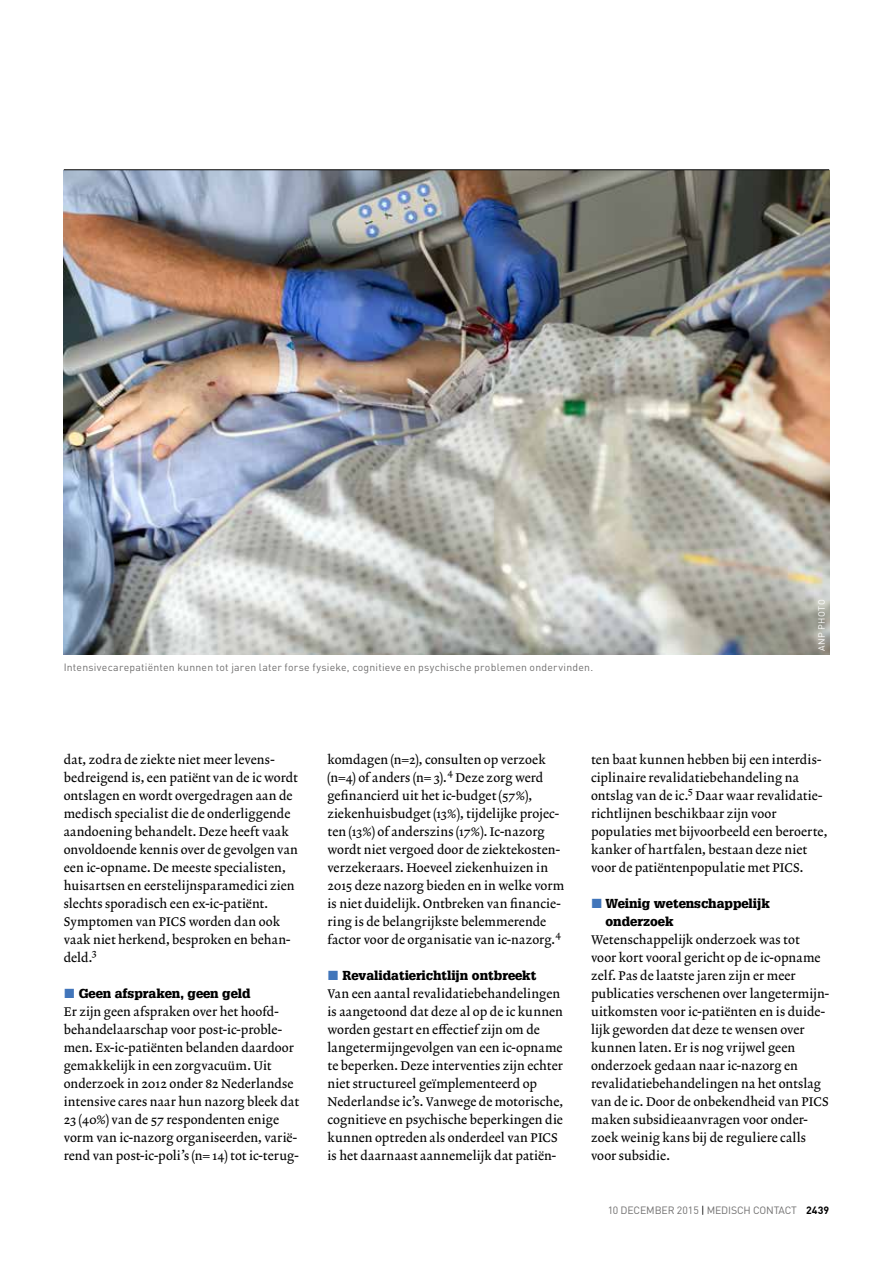
<style>
.page{position:relative;width:893px;height:1263px;background:#fff}
.page>*{position:absolute;margin:0;border:0;box-sizing:border-box;transform-origin:0 0}
.t1{font:12.75px/18px "Lexicon No 2 Roman A";letter-spacing:.01em;color:#000}
.t2{font:900 12.75px/18px "Glypha LT Std";color:#000}
.t3{font:10.5px "DINOT";letter-spacing:.02em;color:#706f6f}
.t4{font:10.5px "DINOT";letter-spacing:-.015em;color:#706f6f}
.t5{font:10.2px "Lexicon No 2 Roman A";color:#000}
.t6{font:9px "DINOT";letter-spacing:.04em;color:#fff}
.s1{color:#000}
.s2{font-weight:700;color:#000}
</style>
<div class="page">
<img style="left:64px;top:170px;width:765px;height:485px">
<hr style="left:64px;top:169px;width:765px;height:1px;background:#000">
<p class="t3" style="left:64px;top:661px;width:531px">Intensivecarepatiënten kunnen tot jaren later forse fysieke, cognitieve en psychische problemen ondervinden.</p>
<p class="t6" style="left:816px;top:651px;width:52px;rotate:-90deg">ANP PHOTO</p>
<p class="t1" style="left:64px;top:751px;width:236px">dat, zodra de ziekte niet meer levens&shy;bedreigend is, een patiënt van de ic wordt ontslagen en wordt overgedragen aan de medisch specialist die de onderliggende aandoening behandelt. Deze heeft vaak onvoldoende kennis over de gevolgen van een ic-opname. De meeste specialisten, huisartsen en eerstelijnsparamedici zien slechts sporadisch een ex-ic-patiënt.<br>Symptomen van PICS worden dan ook vaak niet herkend, besproken en behan&shy;deld.</p>
<p class="t5" style="left:92px;top:946px;width:6px">3</p>
<p class="t2" style="left:79px;top:985px;width:173px">Geen afspraken, geen geld</p>
<p class="t1" style="left:64px;top:1003px;width:237px">Er zijn geen afspraken over het hoofd&shy;behandelaarschap voor post-ic-proble&shy;men. Ex-ic-patiënten belanden daardoor gemakkelijk in een zorgvacuüm. Uit onderzoek in 2012 onder 82 Nederlandse intensive cares naar hun nazorg bleek dat 23 (40%) van de 57 respondenten enige vorm van ic-nazorg organiseerden, varië&shy;rend van post-ic-poli’s (n= 14) tot ic-terug-</p>
<p class="t1" style="left:327px;top:751px;width:220px">komdagen (n=2), consulten op verzoek (n=4) of anders (n= 3).</p>
<p class="t5" style="left:447px;top:766px;width:7px">4</p>
<p class="t1" style="left:327px;top:769px;width:238px;text-indent:128px">Deze zorg werd gefinancierd uit het ic-budget (57%), ziekenhuisbudget (13%), tijdelijke projec&shy;ten (13%) of anderszins (17%). Ic-nazorg wordt niet vergoed door de ziektekosten&shy;verzekeraars. Hoeveel ziekenhuizen in 2015 deze nazorg bieden en in welke vorm is niet duidelijk. Ontbreken van financie&shy;ring is de belangrijkste belemmerende factor voor de organisatie van ic-nazorg.</p>
<p class="t5" style="left:556px;top:928px;width:7px">4</p>
<p class="t2" style="left:342px;top:967px;width:196px">Revalidatierichtlijn ontbreekt</p>
<p class="t1" style="left:327px;top:985px;width:237px">Van een aantal revalidatiebehandelingen is aangetoond dat deze al op de ic kunnen worden gestart en effectief zijn om de langetermijngevolgen van een ic-opname te beperken. Deze interventies zijn echter niet structureel geïmplementeerd op Nederlandse ic’s. Vanwege de motorische, cognitieve en psychische beperkingen die kunnen optreden als onderdeel van PICS is het daarnaast aannemelijk dat patiën-</p>
<p class="t1" style="left:591px;top:751px;width:232px">ten baat kunnen hebben bij een interdis&shy;ciplinaire revalidatiebehandeling na ontslag van de ic.</p>
<p class="t5" style="left:688px;top:784px;width:7px">5</p>
<p class="t1" style="left:591px;top:787px;width:238px;text-indent:104px">Daar waar revalidatie&shy;richtlijnen beschikbaar zijn voor populaties met bijvoorbeeld een beroerte, kanker of hartfalen, bestaan deze niet voor de patiëntenpopulatie met PICS.</p>
<p class="t2" style="left:605px;top:895px;width:166px">Weinig wetenschappelijk onderzoek</p>
<p class="t1" style="left:591px;top:931px;width:240px">Wetenschappelijk onderzoek was tot<br>voor kort vooral gericht op de ic-opname zelf. Pas de laatste jaren zijn er meer publicaties verschenen over langetermijn&shy;uitkomsten voor ic-patiënten en is duide&shy;lijk geworden dat deze te wensen over kunnen laten. Er is nog vrijwel geen onderzoek gedaan naar ic-nazorg en revalidatiebehandelingen na het ontslag van de ic. Door de onbekendheid van PICS maken subsidieaanvragen voor onder&shy;zoek weinig kans bij de reguliere calls voor subsidie.</p>
<p class="t4" style="left:608px;top:1203px;width:223px">10 DECEMBER 2015 <span class="s1">|</span> MEDISCH CONTACT <span class="s2">2439</span></p>
</div>
